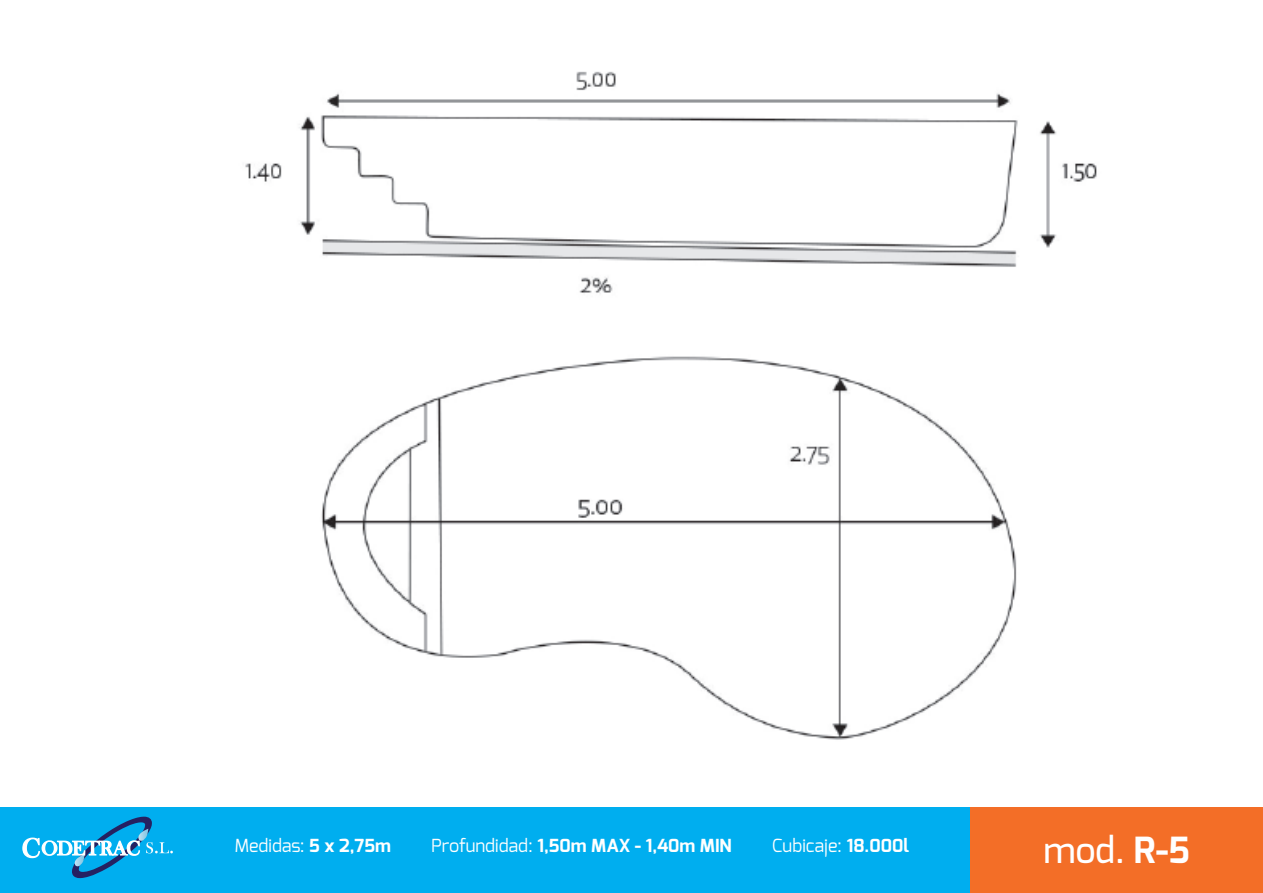
<style>
.page{position:relative;width:1263px;height:893px;background:#fff}
.page>*{position:absolute;margin:0;border:0;box-sizing:border-box;transform-origin:0 0}
.t1{font:500 36px "Exo";color:#fff}
.t2{font:18px "Exo";color:#fff}
.t3{font:700 18px "Exo";color:#fff}
.s1{font-weight:700}
.s2{font-weight:400}
</style>
<div class="page">
<img style="left:245px;top:71px;width:852px;height:669px">
<div style="left:0;top:808px;width:971px;height:85px;background:#00aeef"></div>
<svg style="left:22px;top:817px;width:151px;height:61px"></svg>
<div style="left:971px;top:808px;width:292px;height:85px;background:#f36e27"></div>
<p class="t2" style="left:235px;top:834px;width:158px">Medidas: <span class="s1">5 x 2,75m</span></p>
<p class="t3" style="left:431px;top:834px;width:302px"><span class="s2">Profundidad:</span> 1,50m MAX - 1,40m MIN</p>
<p class="t2" style="left:772px;top:834px;width:138px">Cubicaje: <span class="s1">18.000l</span></p>
<p class="t1" style="left:1043px;top:827px;width:148px">mod. <span class="s1">R-5</span></p>
</div>
